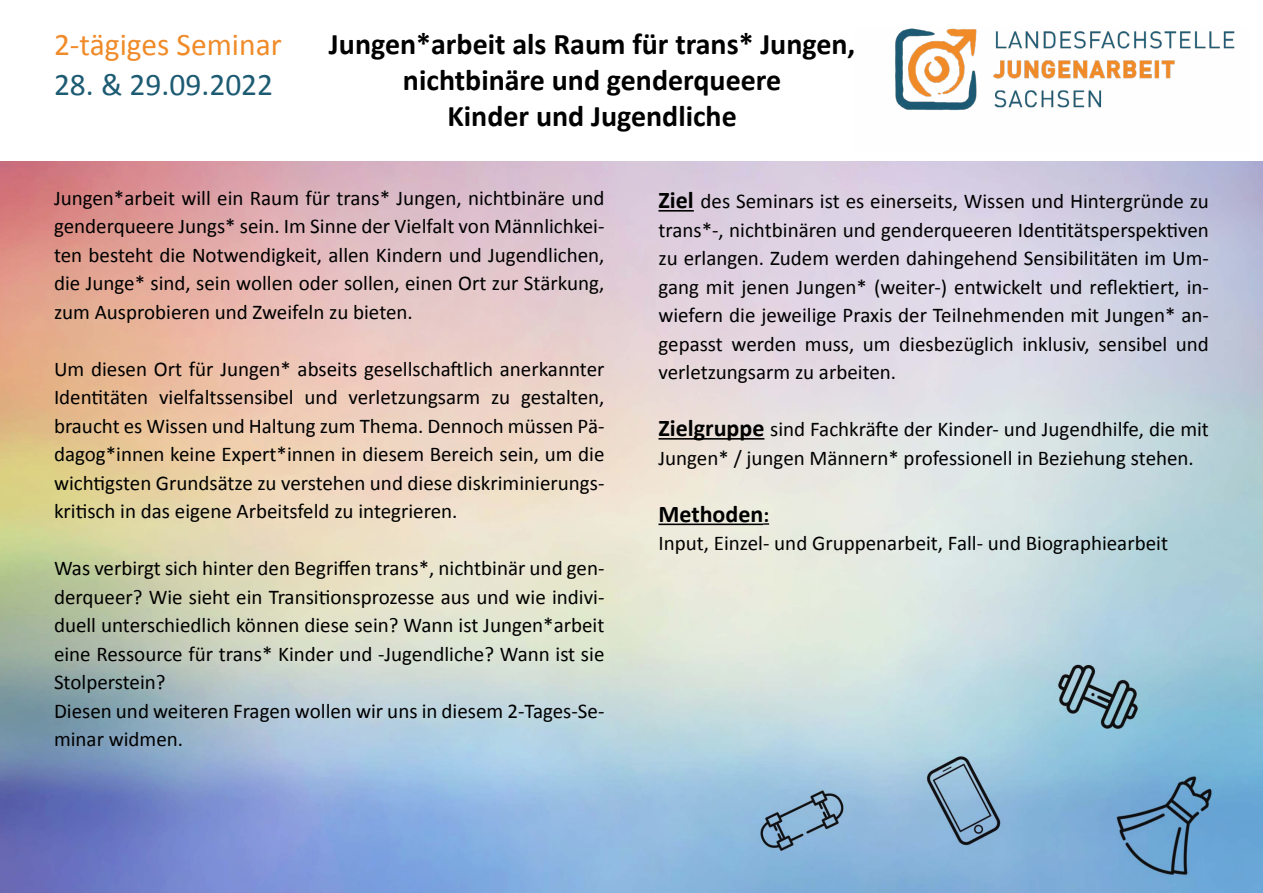
<style>
.page{position:relative;width:1263px;height:893px;background:#fff}
.page>*{position:absolute;margin:0;border:0;box-sizing:border-box;transform-origin:0 0}
.t1{font:31.5px "Calibri";color:#f08b29}
.t2{font:31.5px "Calibri";color:#1d5b73}
.t3{font:700 30px/36px "Calibri";color:#000;text-align:center}
.t4{font:700 24px "Calibri";color:#000}
.t5{font:21px/28.5px "Calibri";color:#000;text-align:justify}
.s1{font-weight:700;font-size:24px}
.s2{font-size:21px}
</style>
<div class="page">
<img style="left:895px;top:28px;width:340px;height:83px">
<img style="left:0;top:162px;width:1263px;height:731px">
<hr style="left:658px;top:210px;width:36px;height:2px;background:#000">
<hr style="left:658px;top:438px;width:106px;height:2px;background:#000">
<hr style="left:658px;top:524px;width:105px;height:1px;background:#000">
<svg style="left:763px;top:523px;width:6px;height:2px"></svg>
<h1 class="t1" style="left:54px;top:25px;width:229px">2-tägiges Seminar</h1>
<h1 class="t2" style="left:54px;top:65px;width:221px">28. &amp; 29.09.2022</h1>
<h2 class="t3" style="left:329px;top:25px;width:528px">Jungen*arbeit als Raum für trans* Jungen, nichtbinäre und genderqueere<br>Kinder und Jugendliche</h2>
<p class="t5" style="left:54px;top:182px;width:552px">Jungen*arbeit will ein Raum für trans* Jungen, nichtbinäre und genderqueere Jungs* sein. Im Sinne der Vielfalt von Männlichkei&shy;ten besteht die Notwendigkeit, allen Kindern und Jugendlichen, die Junge* sind, sein wollen oder sollen, einen Ort zur Stärkung, zum Ausprobieren und Zweifeln zu bieten.</p>
<p class="t5" style="left:54px;top:353px;width:552px">Um diesen Ort für Jungen* abseits gesellschaftlich anerkannter Identitäten vielfaltssensibel und verletzungsarm zu gestalten, braucht es Wissen und Haltung zum Thema. Dennoch müssen Pä&shy;dagog*innen keine Expert*innen in diesem Bereich sein, um die wichtigsten Grundsätze zu verstehen und diese diskriminierungs&shy;kritisch in das eigene Arbeitsfeld zu integrieren.</p>
<p class="t5" style="left:54px;top:553px;width:552px">Was verbirgt sich hinter den Begriffen trans*, nichtbinär und gen&shy;derqueer? Wie sieht ein Transitionsprozesse aus und wie indivi&shy;duell unterschiedlich können diese sein? Wann ist Jungen*arbeit eine Ressource für trans* Kinder und -Jugendliche? Wann ist sie Stolperstein?</p>
<p class="t5" style="left:54px;top:695px;width:552px">Diesen und weiteren Fragen wollen wir uns in diesem 2-Tages-Se&shy;minar widmen.</p>
<p class="t5" style="left:658px;top:186px;width:552px"><span class="s1">Ziel</span> des Seminars ist es einerseits, Wissen und Hintergründe zu trans*-, nichtbinären und genderqueeren Identitätsperspektiven zu erlangen. Zudem werden dahingehend Sensibilitäten im Um&shy;gang mit jenen Jungen* (weiter-) entwickelt und reflektiert, in&shy;wiefern die jeweilige Praxis der Teilnehmenden mit Jungen* an&shy;gepasst werden muss, um diesbezüglich inklusiv, sensibel und verletzungsarm zu arbeiten.</p>
<p class="t5" style="left:658px;top:414px;width:552px"><span class="s1">Zielgruppe</span> sind Fachkräfte der Kinder- und Jugendhilfe, die mit<br>Jungen* / jungen Männern* professionell in Beziehung stehen.</p>
<p class="t4" style="left:658px;top:497px;width:112px">Methoden<span class="s2">:</span></p>
<p class="t5" style="left:658px;top:528px;width:511px">Input, Einzel- und Gruppenarbeit, Fall- und Biographiearbeit</p>
</div>
